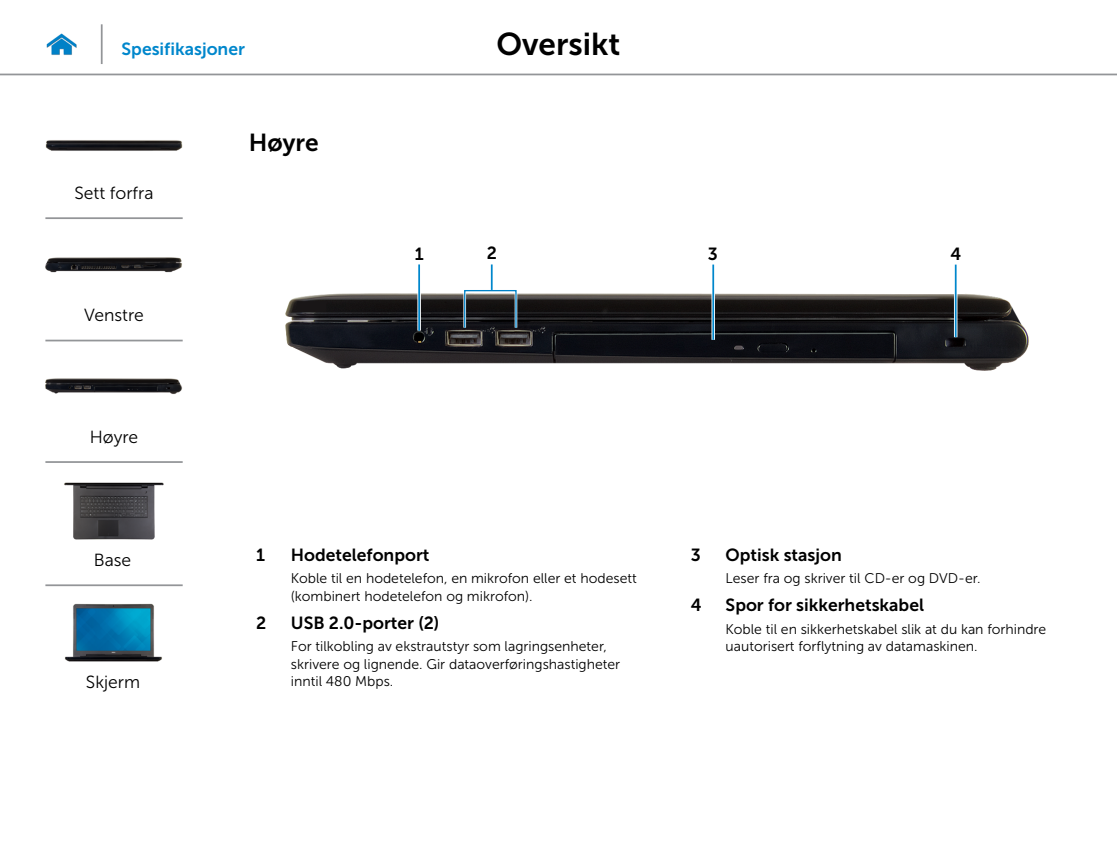
<style>
.page{position:relative;width:1117px;height:844px;background:#fff}
.page>*{position:absolute;margin:0;border:0;box-sizing:border-box;transform-origin:0 0}
.t1{font:31.5px "Museo Sans For Dell 700";color:#000}
.Head2{font:24.5px "Museo Sans For Dell 700";color:#000}
.Callout_Head{font:17.5px "Museo Sans For Dell 700";color:#000}
.t2{font:17.5px "Museo Sans For Dell 300";color:#000}
.t3{font:17.5px "Museo Sans For Dell 700";color:#0087cc}
.Callout-L{font:17.5px "Museo Sans For Dell 700";color:#000}
.Callout_description{font:14px/17.5px "Museo Sans For Dell 300";color:#000}
</style>
<div class="page">
<hr style="left:0;top:74px;width:1116px;height:1px;background:#939598">
<img style="left:46px;top:33px;width:31px;height:22px">
<img style="left:285px;top:287px;width:744px;height:84px">
<svg style="left:417px;top:287px;width:4px;height:43px"></svg>
<hr style="left:418px;top:264px;width:2px;height:66px;background:#0087cc">
<hr style="left:711px;top:264px;width:3px;height:76px;background:#fff">
<hr style="left:712px;top:264px;width:2px;height:76px;background:#0087cc">
<svg style="left:953px;top:264px;width:4px;height:73px"></svg>
<hr style="left:954px;top:264px;width:2px;height:73px;background:#0087cc">
<div style="left:463px;top:289px;width:54px;height:40px;border:3px solid #fff"></div>
<div style="left:464px;top:290px;width:52px;height:38px;border:1px solid #0081c6"></div>
<hr style="left:490px;top:264px;width:3px;height:26px;background:#fff">
<svg style="left:491px;top:264px;width:1px;height:26px"></svg>
<hr style="left:101px;top:24px;width:2px;height:40px;background:#939598">
<img style="left:45px;top:140px;width:137px;height:11px">
<img style="left:45px;top:257px;width:137px;height:16px">
<img style="left:45px;top:378px;width:137px;height:16px">
<img style="left:64px;top:482px;width:100px;height:57px">
<img style="left:65px;top:603px;width:97px;height:58px">
<hr style="left:45px;top:217px;width:138px;height:2px;background:#939598">
<hr style="left:45px;top:339px;width:138px;height:2px;background:#939598">
<hr style="left:45px;top:461px;width:138px;height:2px;background:#939598">
<hr style="left:45px;top:584px;width:138px;height:2px;background:#939598">
<p class="t3" style="left:122px;top:39px;width:125px">Spesifikasjoner</p>
<h1 class="t1" style="left:496px;top:26px;width:125px">Oversikt</h1>
<p class="t2" style="left:74px;top:183px;width:81px">Sett forfra</p>
<p class="t2" style="left:84px;top:305px;width:61px">Venstre</p>
<p class="t2" style="left:90px;top:428px;width:50px">Høyre</p>
<p class="t2" style="left:94px;top:550px;width:39px">Base</p>
<p class="t2" style="left:86px;top:672px;width:56px">Skjerm</p>
<p class="Head2" style="left:249px;top:128px;width:71px">Høyre</p>
<p class="Callout-L" style="left:414px;top:244px;width:10px">1</p>
<p class="Callout-L" style="left:486px;top:244px;width:12px">2</p>
<p class="Callout-L" style="left:707px;top:244px;width:12px">3</p>
<p class="Callout-L" style="left:950px;top:244px;width:12px">4</p>
<p class="Callout_Head" style="left:256px;top:544px;width:10px">1</p>
<p class="Callout_Head" style="left:291px;top:544px;width:140px">Hodetelefonport</p>
<p class="Callout_description" style="left:291px;top:569px;width:347px">Koble til en hodetelefon, en mikrofon eller et hodesett (kombinert hodetelefon og mikrofon).</p>
<p class="Callout_Head" style="left:256px;top:612px;width:12px">2</p>
<p class="Callout_Head" style="left:291px;top:612px;width:150px">USB 2.0-porter (2)</p>
<p class="Callout_description" style="left:291px;top:637px;width:331px">For tilkobling av ekstrautstyr som lagringsenheter, skrivere og lignende. Gir dataoverføringshastigheter inntil 480 Mbps.</p>
<p class="Callout_Head" style="left:690px;top:544px;width:12px">3</p>
<p class="Callout_Head" style="left:725px;top:544px;width:118px">Optisk stasjon</p>
<p class="Callout_description" style="left:725px;top:569px;width:256px">Leser fra og skriver til CD-er og DVD-er.</p>
<p class="Callout_Head" style="left:690px;top:595px;width:12px">4</p>
<p class="Callout_Head" style="left:725px;top:595px;width:200px">Spor for sikkerhetskabel</p>
<p class="Callout_description" style="left:725px;top:620px;width:322px">Koble til en sikkerhetskabel slik at du kan forhindre uautorisert forflytning av datamaskinen.</p>
</div>
